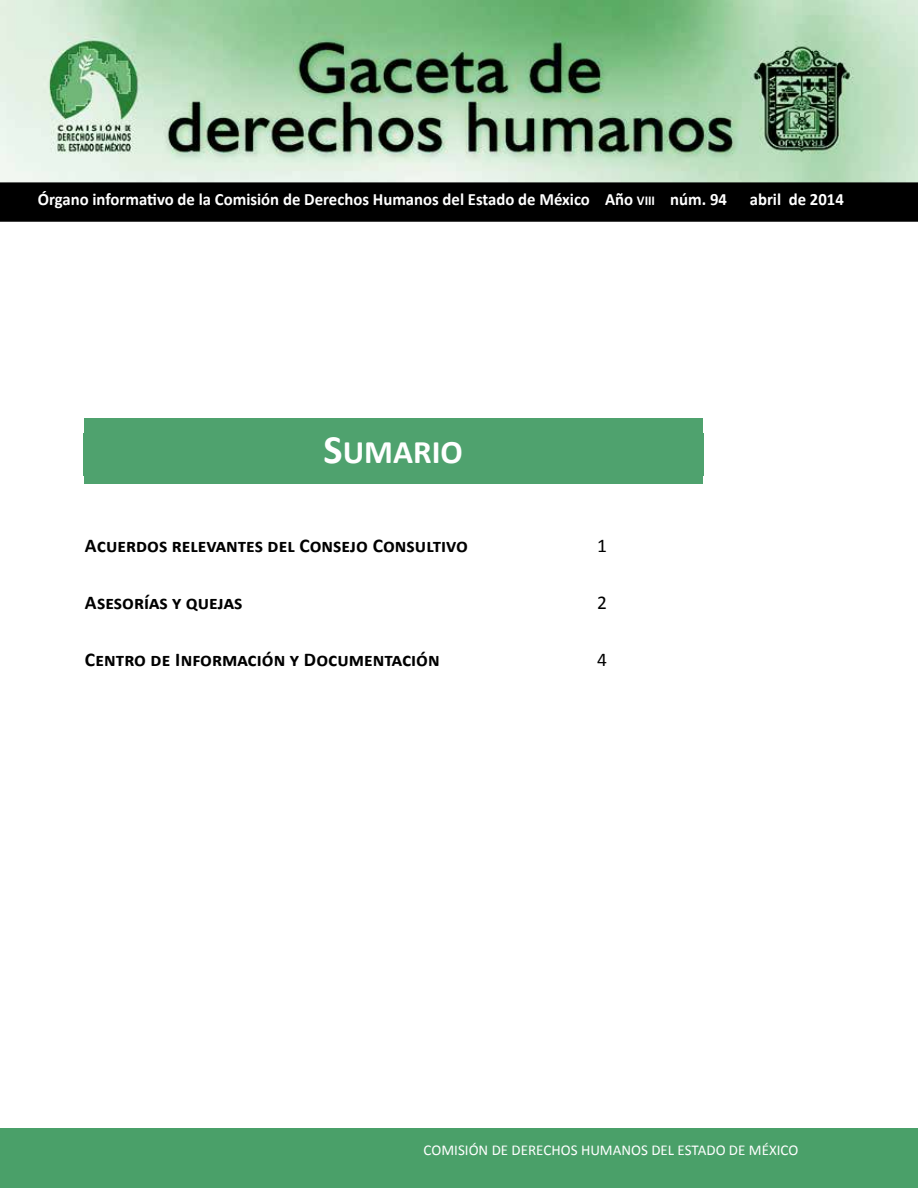
<style>
.page{position:relative;width:918px;height:1188px;background:#fff}
.page>*{position:absolute;margin:0;border:0;box-sizing:border-box;transform-origin:0 0}
.t1{font:700 33px "Calibri";color:#fff}
.t2{font:700 19.5px "Calibri";color:#000}
.t3{font:19.5px "Calibri";color:#000}
.t4{font:700 17.25px "Calibri";color:#fff}
.t5{font:15px "Calibri";color:#fff}
.s1{font-size:13.5px}
.s2{font-size:40.5px}
</style>
<div class="page">
<div style="left:0;top:1128px;width:918px;height:60px;background:#4aa069"></div>
<img style="left:0;top:0;width:918px;height:182px">
<div style="left:0;top:182px;width:918px;height:40px;background:#000"></div>
<div style="left:84px;top:418px;width:619px;height:66px;background:#4fa26e"></div>
<div style="left:83px;top:433px;width:620px;height:43px;background:#4fa26e"></div>
<p class="t4" style="left:38px;top:188px;width:691px">Órgano informativo de la Comisión de Derechos Humanos del Estado de México Año <span class="s1">VIII</span> núm. 94</p>
<p class="t4" style="left:750px;top:188px;width:96px">abril de 2014</p>
<h1 class="t1" style="left:324px;top:431px;width:141px"><span class="s2">S</span>UMARIO</h1>
<p class="t2" style="left:85px;top:533px;width:384px">Acuerdos relevantes del Consejo Consultivo</p>
<p class="t3" style="left:597px;top:533px;width:11px">1</p>
<p class="t2" style="left:85px;top:590px;width:159px">Asesorías y quejas</p>
<p class="t3" style="left:597px;top:590px;width:11px">2</p>
<p class="t2" style="left:85px;top:647px;width:356px">Centro de Información y Documentación</p>
<p class="t3" style="left:597px;top:647px;width:11px">4</p>
<p class="t5" style="left:424px;top:1140px;width:376px">COMISIÓN DE DERECHOS HUMANOS DEL ESTADO DE MÉXICO</p>
</div>
